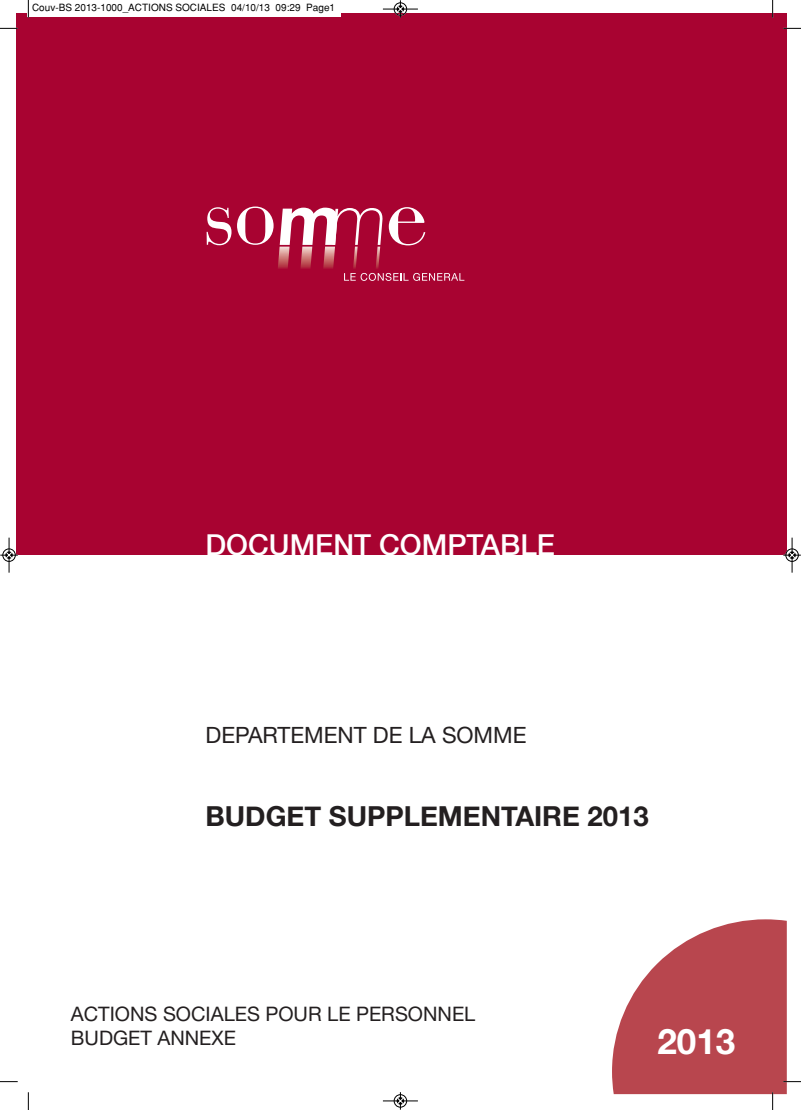
<style>
.page{position:relative;width:801px;height:1110px;background:#fff}
.page>*{position:absolute;margin:0;border:0;box-sizing:border-box;transform-origin:0 0}
.t1{font:700 35px "Helvetica Neue";color:#fff}
.t2{font:500 28.75px "Helvetica Neue";color:#fff}
.t3{font:700 27.5px "Helvetica Neue";color:#231f20}
.t4{font:22.5px "Helvetica Neue";color:#231f20}
.t5{font:20px/24px "Helvetica Neue";color:#231f20}
.t6{font:10px "Helvetica";color:#000}
</style>
<div class="page">
<div style="left:16px;top:13px;width:771px;height:542px;background:#a80331"></div>
<svg style="left:207px;top:207px;width:24px;height:38px"></svg>
<svg style="left:237px;top:206px;width:227px;height:74px"></svg>
<div style="left:27px;top:0;width:313px;height:16px;background:#fff"></div>
<svg style="left:28px;top:0;width:1px;height:18px"></svg>
<svg style="left:0;top:28px;width:18px;height:1px"></svg>
<svg style="left:772px;top:0;width:1px;height:18px"></svg>
<svg style="left:783px;top:28px;width:18px;height:1px"></svg>
<svg style="left:28px;top:1092px;width:1px;height:17px"></svg>
<svg style="left:612px;top:919px;width:189px;height:190px"></svg>
<div style="left:394px;top:2px;width:13px;height:14px;border:1px solid #fff;border-radius:50%"></div>
<hr style="left:383px;top:9px;width:35px;height:1px;background:#000">
<div style="left:394px;top:3px;width:13px;height:12px;border:1px solid #000;border-radius:50%"></div>
<svg style="left:397px;top:0;width:6px;height:18px"></svg>
<div style="left:394px;top:1093px;width:13px;height:14px;border:1px solid #fff;border-radius:50%"></div>
<hr style="left:383px;top:1100px;width:35px;height:1px;background:#000">
<div style="left:394px;top:1094px;width:13px;height:12px;border:1px solid #000;border-radius:50%"></div>
<svg style="left:397px;top:1092px;width:6px;height:17px"></svg>
<div style="left:2px;top:548px;width:14px;height:13px;border:1px solid #fff;border-radius:50%"></div>
<hr style="left:9px;top:537px;width:1px;height:35px;background:#000">
<div style="left:3px;top:548px;width:12px;height:13px;border:1px solid #000;border-radius:50%"></div>
<svg style="left:0;top:551px;width:18px;height:7px"></svg>
<div style="left:785px;top:548px;width:14px;height:13px;border:1px solid #fff;border-radius:50%"></div>
<hr style="left:792px;top:537px;width:1px;height:35px;background:#000">
<div style="left:785px;top:548px;width:13px;height:13px;border:1px solid #000;border-radius:50%"></div>
<svg style="left:783px;top:551px;width:18px;height:7px"></svg>
<p class="t6" style="left:32px;top:2px;width:304px">Couv-BS 2013-1000_ACTIONS SOCIALES 04/10/13 09:29 Page1</p>
<h2 class="t2" style="left:206px;top:526px;width:351px">DOCUMENT COMPTABLE</h2>
<h3 class="t4" style="left:206px;top:727px;width:322px">DEPARTEMENT DE LA SOMME</h3>
<h3 class="t3" style="left:206px;top:799px;width:445px">BUDGET SUPPLEMENTAIRE 2013</h3>
<h3 class="t5" style="left:71px;top:1003px;width:406px">ACTIONS SOCIALES POUR LE PERSONNEL<br>BUDGET ANNEXE</h3>
<h1 class="t1" style="left:657px;top:1019px;width:79px">2013</h1>
</div>
